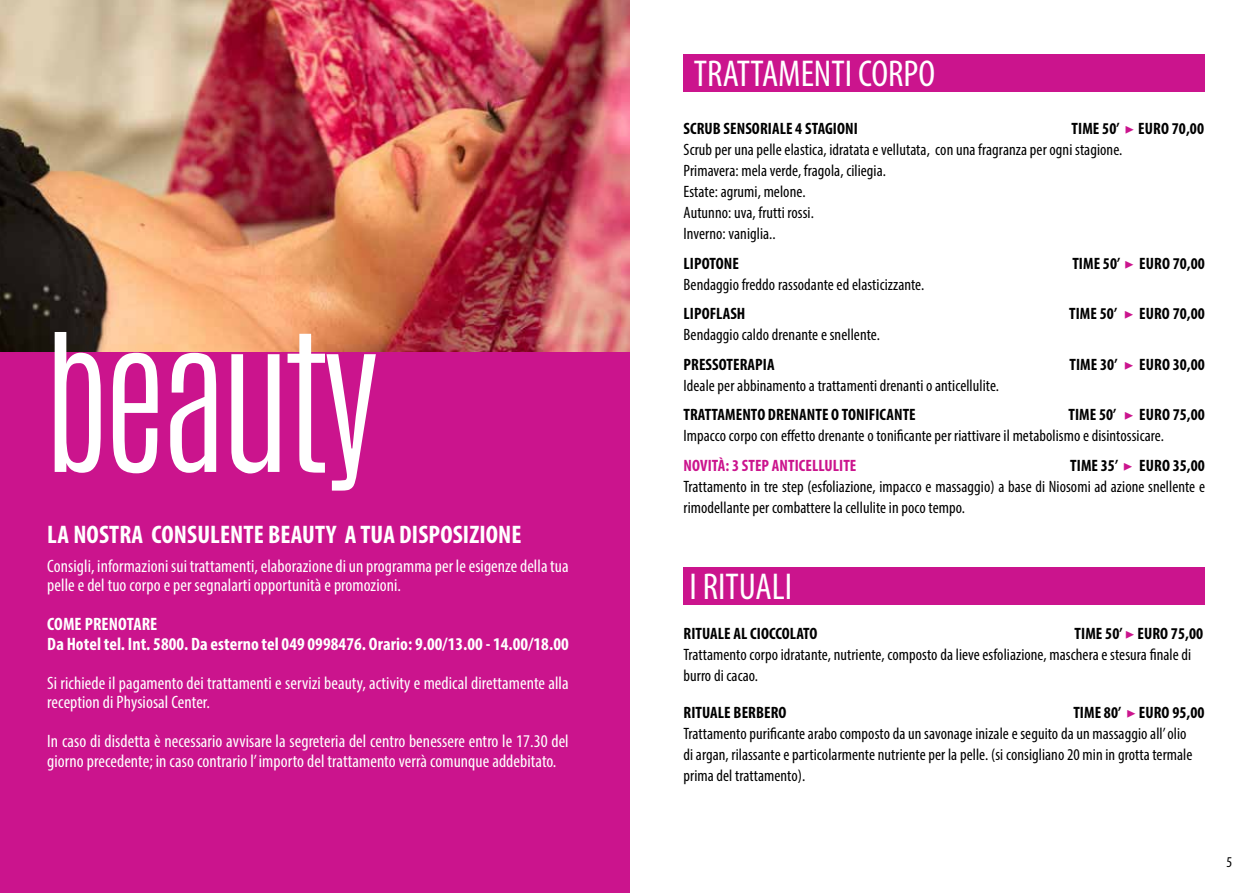
<style>
.page{position:relative;width:1259px;height:893px;background:#fff}
.page>*{position:absolute;margin:0;border:0;box-sizing:border-box;transform-origin:0 0}
.t1{font:condensed 37.5px "Myriad Pro";color:#fff}
.t2{font:700 condensed 25.5px "Myriad Pro";letter-spacing:.005em;color:#fff}
.t3{font:condensed 18px/19.5px "Myriad Pro";letter-spacing:.005em;color:#fff}
.t4{font:700 condensed 18px/19.5px "Myriad Pro";letter-spacing:.005em;color:#fff}
.t5{font:condensed 16.5px/21px "Myriad Pro";letter-spacing:.005em;color:#000}
.t6{font:700 condensed 16.5px "Myriad Pro";letter-spacing:.005em;color:#000}
.t7{font:700 condensed 16.5px "Myriad Pro";letter-spacing:.005em;color:#cb148d}
.t8{font:condensed 15px "Myriad Pro";color:#000}
.s1{font-weight:700}
.s2{font-family:"Minion Pro";font-stretch:normal;color:#cb148d}
.s3{font-family:"Minion Pro";font-weight:400;font-stretch:normal;color:#cb148d}
</style>
<div class="page">
<div style="left:0;top:0;width:629px;height:893px;background:#cb148d"></div>
<img style="left:0;top:0;width:629px;height:352px">
<svg style="left:55px;top:332px;width:321px;height:159px"></svg>
<div style="left:683px;top:54px;width:522px;height:38px;background:#cb148d"></div>
<div style="left:683px;top:567px;width:522px;height:38px;background:#cb148d"></div>
<h2 class="t2" style="left:47px;top:518px;width:476px">LA NOSTRA CONSULENTE BEAUTY A TUA DISPOSIZIONE</h2>
<p class="t3" style="left:47px;top:556px;width:523px">Consigli, informazioni sui trattamenti, elaborazione di un programma per le esigenze della tua pelle e del tuo corpo e per segnalarti opportunità e promozioni.</p>
<p class="t4" style="left:47px;top:614px;width:523px">COME PRENOTARE<br>Da Hotel tel. Int. 5800. Da esterno tel 049 0998476. Orario: 9.00/13.00 - 14.00/18.00</p>
<p class="t3" style="left:47px;top:673px;width:523px">Si richiede il pagamento dei trattamenti e servizi beauty, activity e medical direttamente alla reception di Physiosal Center.</p>
<p class="t3" style="left:47px;top:732px;width:523px">In caso di disdetta è necessario avvisare la segreteria del centro benessere entro le 17.30 del giorno precedente; in caso contrario l’ importo del trattamento verrà comunque addebitato.</p>
<h1 class="t1" style="left:694px;top:51px;width:243px">TRATTAMENTI CORPO</h1>
<p class="t5" style="left:683px;top:118px;width:522px;text-indent:388px"><span class="s1">TIME 50’</span> <span class="s2">▶</span> <span class="s1">EURO 70,00<br></span>Scrub per una pelle elastica, idratata e vellutata, con una fragranza per ogni stagione.<br>Primavera: mela verde, fragola, ciliegia.<br>Estate: agrumi, melone.<br>Autunno: uva, frutti rossi.<br>Inverno: vaniglia..</p>
<p class="t6" style="left:683px;top:253px;width:57px">LIPOTONE</p>
<p class="t6" style="left:1072px;top:253px;width:134px">TIME 50’ <span class="s3">▶</span> EURO 70,00</p>
<p class="t5" style="left:683px;top:274px;width:242px">Bendaggio freddo rassodante ed elasticizzante.</p>
<p class="t6" style="left:683px;top:303px;width:63px">LIPOFLASH</p>
<p class="t6" style="left:1069px;top:303px;width:137px">TIME 50’ <span class="s3">▶</span> EURO 70,00</p>
<p class="t5" style="left:683px;top:324px;width:198px">Bendaggio caldo drenante e snellente.</p>
<p class="t6" style="left:683px;top:354px;width:93px">PRESSOTERAPIA</p>
<p class="t6" style="left:1069px;top:354px;width:137px">TIME 30’ <span class="s3">▶</span> EURO 30,00</p>
<p class="t5" style="left:683px;top:375px;width:317px">Ideale per abbinamento a trattamenti drenanti o anticellulite.</p>
<p class="t6" style="left:683px;top:405px;width:234px">TRATTAMENTO DRENANTE O TONIFICANTE</p>
<p class="t6" style="left:683px;top:118px;width:176px">SCRUB SENSORIALE 4 STAGIONI</p>
<p class="t5" style="left:683px;top:404px;width:523px;text-indent:385px"><span class="s1">TIME 50’</span> <span class="s2">▶</span> <span class="s1">EURO 75,00<br></span>Impacco corpo con effetto drenante o tonificante per riattivare il metabolismo e disintossicare.</p>
<p class="t7" style="left:683px;top:455px;width:174px">NOVITÀ: 3 STEP ANTICELLULITE</p>
<p class="t5" style="left:683px;top:455px;width:523px;text-align:justify;text-indent:387px"><span class="s1">TIME 35’</span> <span class="s2">▶</span> <span class="s1">EURO 35,00<br></span>Trattamento in tre step (esfoliazione, impacco e massaggio) a base di Niosomi ad azione snellente e rimodellante per combattere la cellulite in poco tempo.</p>
<h1 class="t1" style="left:689px;top:564px;width:104px">I RITUALI</h1>
<p class="t6" style="left:683px;top:623px;width:135px">RITUALE AL CIOCCOLATO</p>
<p class="t5" style="left:683px;top:623px;width:521px;text-indent:391px"><span class="s1">TIME 50’</span> <span class="s2">▶</span> <span class="s1">EURO 75,00<br></span>Trattamento corpo idratante, nutriente, composto da lieve esfoliazione, maschera e stesura finale di burro di cacao.</p>
<p class="t6" style="left:683px;top:702px;width:104px">RITUALE BERBERO</p>
<p class="t5" style="left:683px;top:702px;width:523px;text-indent:390px"><span class="s1">TIME 80’</span> <span class="s2">▶</span> <span class="s1">EURO 95,00<br></span>Trattamento purificante arabo composto da un savonage inizale e seguito da un massaggio all’ olio<br>di argan, rilassante e particolarmente nutriente per la pelle. (si consigliano 20 min in grotta termale prima del trattamento).</p>
<p class="t8" style="left:1226px;top:853px;width:7px">5</p>
</div>
